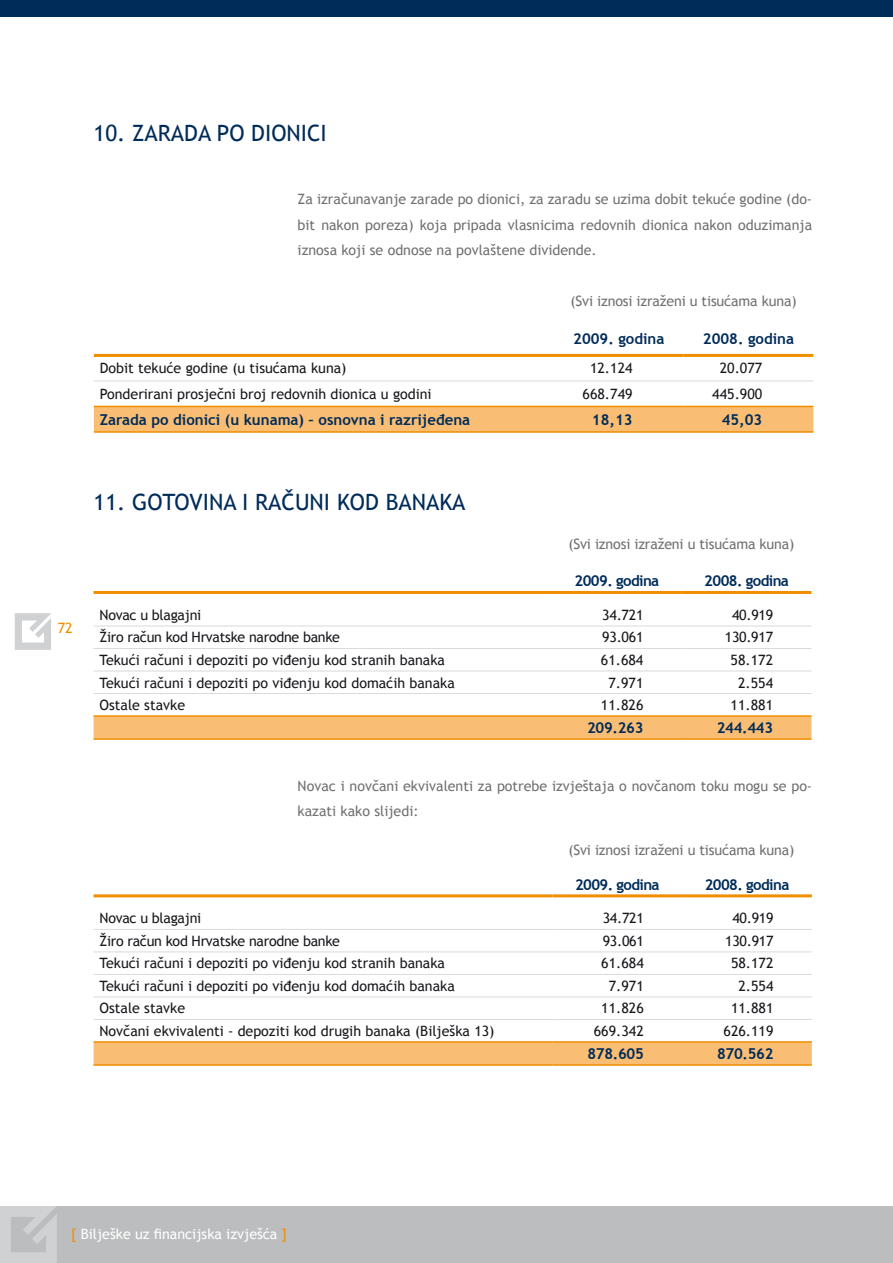
<style>
.page{position:relative;width:893px;height:1263px;background:#fff}
.page>*{position:absolute;margin:0;border:0;box-sizing:border-box;transform-origin:0 0}
.t1{font:22.5px "Trebuchet MS";color:#002c5a}
.t2{font:700 15px "Trebuchet MS";color:#002c5a}
.t3{font:700 15px "Trebuchet MS";letter-spacing:-.04em;color:#002c5a}
.t4{font:700 15px "Trebuchet MS";letter-spacing:-.02em;color:#002c5a}
.t5{font:14.25px "Trebuchet MS";color:#1a171c}
.t6{font:14.25px/25.5px "Trebuchet MS";color:#707173;text-align:justify}
.t7{font:14.25px "Trebuchet MS";letter-spacing:-.02em;color:#1a171c}
.t8{font:14.25px "Trebuchet MS";color:#fff}
.t9{font:14.25px "Trebuchet MS";color:#f18e00}
.s1{color:#f18e00}
</style>
<div class="page">
<div style="left:0;top:1206px;width:893px;height:57px;background:#bcbdbf"></div>
<svg style="left:0;top:1206px;width:57px;height:57px"></svg>
<div style="left:0;top:0;width:893px;height:16px;background:#002c5a"></div>
<svg style="left:15px;top:613px;width:36px;height:37px"></svg>
<div style="left:94px;top:407px;width:719px;height:24px;background:#f9bd73"></div>
<hr style="left:94px;top:381px;width:460px;height:1px;background:#d9dadb">
<hr style="left:554px;top:381px;width:130px;height:1px;background:#d9dadb">
<hr style="left:684px;top:381px;width:129px;height:1px;background:#d9dadb">
<hr style="left:94px;top:354px;width:460px;height:3px;background:#f18e00">
<hr style="left:554px;top:354px;width:130px;height:3px;background:#f18e00">
<hr style="left:684px;top:354px;width:129px;height:3px;background:#f18e00">
<hr style="left:94px;top:406px;width:460px;height:1px;background:#f18e00">
<hr style="left:94px;top:431px;width:460px;height:2px;background:#f18e00">
<hr style="left:554px;top:406px;width:130px;height:1px;background:#f18e00">
<hr style="left:554px;top:431px;width:130px;height:2px;background:#f18e00">
<hr style="left:684px;top:406px;width:129px;height:1px;background:#f18e00">
<hr style="left:684px;top:431px;width:129px;height:2px;background:#f18e00">
<div style="left:94px;top:717px;width:717px;height:21px;background:#f9bd73"></div>
<hr style="left:94px;top:626px;width:458px;height:1px;background:#d9dadb">
<hr style="left:552px;top:626px;width:130px;height:1px;background:#d9dadb">
<hr style="left:682px;top:626px;width:129px;height:1px;background:#d9dadb">
<hr style="left:94px;top:648px;width:458px;height:1px;background:#d9dadb">
<hr style="left:94px;top:671px;width:458px;height:1px;background:#d9dadb">
<hr style="left:94px;top:693px;width:458px;height:1px;background:#d9dadb">
<hr style="left:552px;top:648px;width:130px;height:1px;background:#d9dadb">
<hr style="left:552px;top:671px;width:130px;height:1px;background:#d9dadb">
<hr style="left:552px;top:693px;width:130px;height:1px;background:#d9dadb">
<hr style="left:682px;top:648px;width:129px;height:1px;background:#d9dadb">
<hr style="left:682px;top:671px;width:129px;height:1px;background:#d9dadb">
<hr style="left:682px;top:693px;width:129px;height:1px;background:#d9dadb">
<hr style="left:94px;top:591px;width:458px;height:3px;background:#f18e00">
<hr style="left:552px;top:591px;width:130px;height:3px;background:#f18e00">
<hr style="left:682px;top:591px;width:129px;height:3px;background:#f18e00">
<hr style="left:94px;top:715px;width:458px;height:2px;background:#f18e00">
<hr style="left:94px;top:738px;width:458px;height:2px;background:#f18e00">
<hr style="left:552px;top:715px;width:130px;height:2px;background:#f18e00">
<hr style="left:552px;top:738px;width:130px;height:2px;background:#f18e00">
<hr style="left:682px;top:715px;width:129px;height:2px;background:#f18e00">
<hr style="left:682px;top:738px;width:129px;height:2px;background:#f18e00">
<div style="left:94px;top:1043px;width:718px;height:21px;background:#f9bd73"></div>
<hr style="left:94px;top:929px;width:458px;height:1px;background:#d9dadb">
<hr style="left:552px;top:929px;width:130px;height:1px;background:#d9dadb">
<hr style="left:682px;top:929px;width:130px;height:1px;background:#d9dadb">
<hr style="left:94px;top:951px;width:458px;height:1px;background:#d9dadb">
<hr style="left:94px;top:974px;width:458px;height:1px;background:#d9dadb">
<hr style="left:94px;top:996px;width:458px;height:1px;background:#d9dadb">
<hr style="left:94px;top:1019px;width:458px;height:1px;background:#d9dadb">
<hr style="left:552px;top:951px;width:130px;height:1px;background:#d9dadb">
<hr style="left:552px;top:974px;width:130px;height:1px;background:#d9dadb">
<hr style="left:552px;top:996px;width:130px;height:1px;background:#d9dadb">
<hr style="left:552px;top:1019px;width:130px;height:1px;background:#d9dadb">
<hr style="left:682px;top:951px;width:130px;height:1px;background:#d9dadb">
<hr style="left:682px;top:974px;width:130px;height:1px;background:#d9dadb">
<hr style="left:682px;top:996px;width:130px;height:1px;background:#d9dadb">
<hr style="left:682px;top:1019px;width:130px;height:1px;background:#d9dadb">
<hr style="left:94px;top:894px;width:458px;height:3px;background:#f18e00">
<hr style="left:552px;top:894px;width:130px;height:3px;background:#f18e00">
<hr style="left:682px;top:894px;width:130px;height:3px;background:#f18e00">
<hr style="left:94px;top:1041px;width:458px;height:2px;background:#f18e00">
<hr style="left:94px;top:1064px;width:458px;height:2px;background:#f18e00">
<hr style="left:552px;top:1041px;width:130px;height:2px;background:#f18e00">
<hr style="left:552px;top:1064px;width:130px;height:2px;background:#f18e00">
<hr style="left:682px;top:1041px;width:130px;height:2px;background:#f18e00">
<hr style="left:682px;top:1064px;width:130px;height:2px;background:#f18e00">
<h1 class="t1" style="left:94px;top:120px;width:66px">10. Zarada</h1>
<h1 class="t1" style="left:217px;top:120px;width:46px">po dionici</h1>
<p class="t6" style="left:298px;top:186px;width:516px">Za izračunavanje zarade po dionici, za zaradu se uzima dobit tekuće godine (do&shy;bit nakon poreza) koja pripada vlasnicima redovnih dionica nakon oduzimanja iznosa koji se odnose na povlaštene dividende.</p>
<p class="t6" style="left:570px;top:289px;width:228px">(Svi iznosi izraženi u tisućama kuna)</p>
<p class="t2" style="left:573px;top:329px;width:93px">2009. godina</p>
<p class="t2" style="left:703px;top:329px;width:93px">2008. godina</p>
<p class="t5" style="left:100px;top:360px;width:248px">Dobit tekuće godine (u tisućama kuna)</p>
<p class="t5" style="left:590px;top:360px;width:44px">12.124</p>
<p class="t5" style="left:720px;top:360px;width:44px">20.077</p>
<p class="t5" style="left:100px;top:385px;width:333px">Ponderirani prosječni broj redovnih dionica u godini</p>
<p class="t5" style="left:583px;top:385px;width:52px">668.749</p>
<p class="t5" style="left:712px;top:385px;width:52px">445.900</p>
<p class="t2" style="left:100px;top:410px;width:372px">Zarada po dionici (u kunama) – osnovna i razrijeđena</p>
<p class="t4" style="left:592px;top:410px;width:42px">18,13</p>
<p class="t4" style="left:722px;top:410px;width:42px">45,03</p>
<p class="t9" style="left:58px;top:619px;width:16px">72</p>
<h1 class="t1" style="left:94px;top:489px;width:68px">11. Gotovina</h1>
<h1 class="t1" style="left:242px;top:489px;width:26px">i računi</h1>
<h1 class="t1" style="left:337px;top:489px;width:15px">kod</h1>
<h1 class="t1" style="left:386px;top:489px;width:15px">banaka</h1>
<p class="t6" style="left:568px;top:531px;width:228px">(Svi iznosi izraženi u tisućama kuna)</p>
<p class="t3" style="left:575px;top:572px;width:86px">2009. godina</p>
<p class="t3" style="left:704px;top:572px;width:86px">2008. godina</p>
<p class="t7" style="left:100px;top:606px;width:103px">Novac u blagajni</p>
<p class="t5" style="left:602px;top:606px;width:43px">34.721</p>
<p class="t5" style="left:732px;top:606px;width:43px">40.919</p>
<p class="t7" style="left:100px;top:629px;width:242px">Žiro račun kod Hrvatske narodne banke</p>
<p class="t5" style="left:602px;top:629px;width:43px">93.061</p>
<p class="t5" style="left:725px;top:629px;width:50px">130.917</p>
<p class="t5" style="left:100px;top:651px;width:347px">Tekući računi i depoziti po viđenju kod stranih banaka</p>
<p class="t5" style="left:601px;top:651px;width:44px">61.684</p>
<p class="t5" style="left:731px;top:651px;width:44px">58.172</p>
<p class="t5" style="left:100px;top:674px;width:357px">Tekući računi i depoziti po viđenju kod domaćih banaka</p>
<p class="t5" style="left:608px;top:674px;width:37px">7.971</p>
<p class="t5" style="left:738px;top:674px;width:37px">2.554</p>
<p class="t5" style="left:100px;top:696px;width:87px">Ostale stavke</p>
<p class="t5" style="left:601px;top:696px;width:44px">11.826</p>
<p class="t5" style="left:731px;top:696px;width:44px">11.881</p>
<p class="t4" style="left:587px;top:718px;width:58px">209.263</p>
<p class="t4" style="left:717px;top:718px;width:58px">244.443</p>
<p class="t6" style="left:298px;top:773px;width:516px">Novac i novčani ekvivalenti za potrebe izvještaja o novčanom toku mogu se po&shy;kazati kako slijedi:</p>
<p class="t6" style="left:568px;top:837px;width:228px">(Svi iznosi izraženi u tisućama kuna)</p>
<p class="t3" style="left:575px;top:875px;width:86px">2009. godina</p>
<p class="t3" style="left:705px;top:875px;width:86px">2008. godina</p>
<p class="t7" style="left:100px;top:910px;width:103px">Novac u blagajni</p>
<p class="t5" style="left:603px;top:910px;width:43px">34.721</p>
<p class="t5" style="left:732px;top:910px;width:43px">40.919</p>
<p class="t7" style="left:100px;top:932px;width:242px">Žiro račun kod Hrvatske narodne banke</p>
<p class="t5" style="left:603px;top:932px;width:43px">93.061</p>
<p class="t5" style="left:725px;top:932px;width:50px">130.917</p>
<p class="t5" style="left:100px;top:955px;width:347px">Tekući računi i depoziti po viđenju kod stranih banaka</p>
<p class="t5" style="left:601px;top:955px;width:44px">61.684</p>
<p class="t5" style="left:731px;top:955px;width:44px">58.172</p>
<p class="t5" style="left:100px;top:977px;width:357px">Tekući računi i depoziti po viđenju kod domaćih banaka</p>
<p class="t5" style="left:609px;top:977px;width:37px">7.971</p>
<p class="t5" style="left:738px;top:977px;width:37px">2.554</p>
<p class="t5" style="left:100px;top:1000px;width:87px">Ostale stavke</p>
<p class="t5" style="left:601px;top:1000px;width:44px">11.826</p>
<p class="t5" style="left:731px;top:1000px;width:44px">11.881</p>
<p class="t5" style="left:100px;top:1022px;width:396px">Novčani ekvivalenti - depoziti kod drugih banaka (Bilješka 13)</p>
<p class="t5" style="left:594px;top:1022px;width:52px">669.342</p>
<p class="t5" style="left:723px;top:1022px;width:52px">626.119</p>
<p class="t4" style="left:587px;top:1044px;width:58px">878.605</p>
<p class="t4" style="left:717px;top:1044px;width:58px">870.562</p>
<p class="t8" style="left:71px;top:1226px;width:217px"><span class="s1">[</span> Bilješke uz financijska izvješća <span class="s1">]</span></p>
</div>
